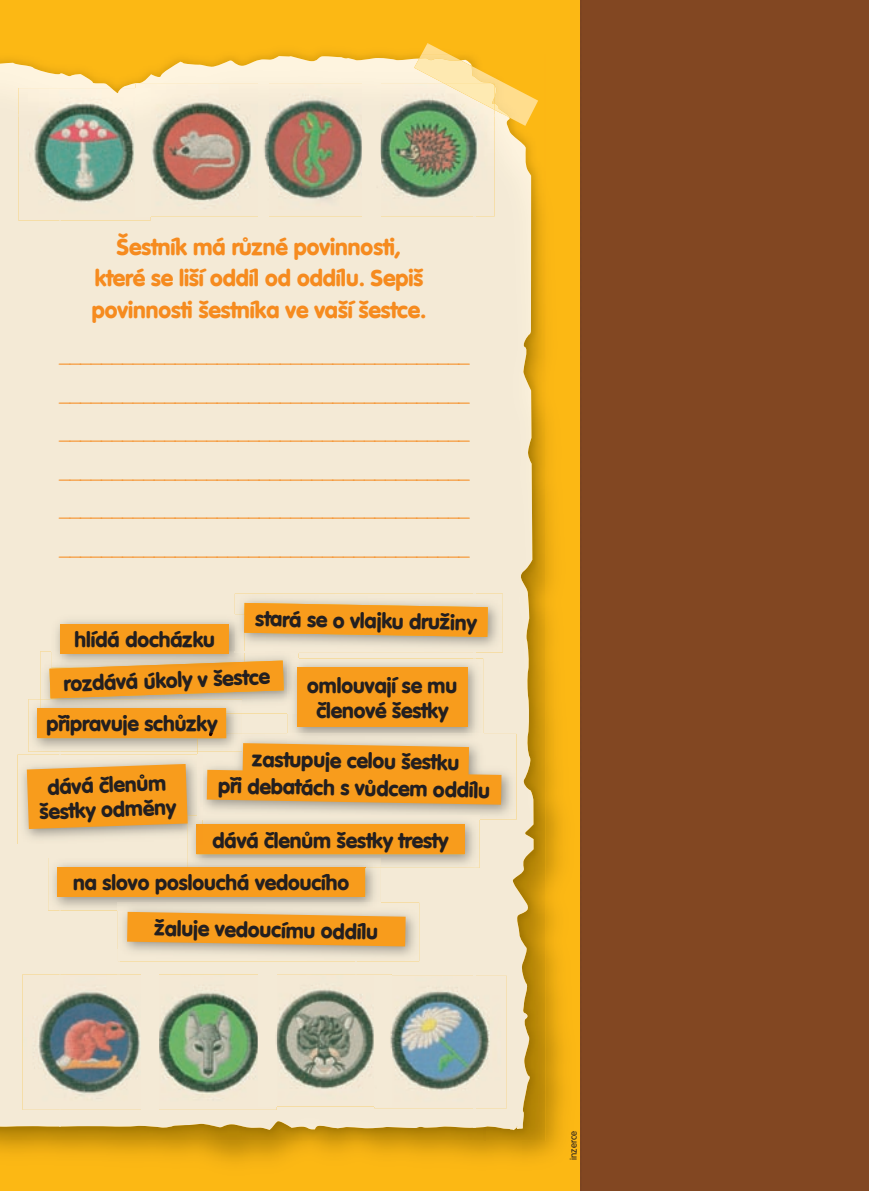
<style>
.page{position:relative;width:869px;height:1191px;background:#fff}
.page>*{position:absolute;margin:0;border:0;box-sizing:border-box;transform-origin:0 0}
.t1{font:700 22.75px/31.5px "Vogue";color:#f68b1f;text-align:center}
.t2{font:700 21px/38.5px "Vogue";color:#f68b1f;text-align:justify}
.t3{font:700 21px/24.5px "Vogue";color:#231f20;text-align:center}
.t4{font:9.62px "Vogue";letter-spacing:.005em;color:#231f20}
</style>
<div class="page">
<div style="left:0;top:0;width:868px;height:1191px;background:#fcb814"></div>
<img style="left:485px;top:141px;width:60px;height:999px">
<img style="left:0;top:56px;width:419px;height:58px">
<div style="left:0;top:114px;width:59px;height:1016px;background:#f4ead6"></div>
<img style="left:475px;top:126px;width:56px;height:1004px">
<div style="left:59px;top:216px;width:416px;height:399px;background:#f4ead6"></div>
<img style="left:298px;top:652px;width:177px;height:6px">
<img style="left:59px;top:713px;width:229px;height:41px">
<div style="left:59px;top:844px;width:128px;height:14px;background:#f4ead6"></div>
<div style="left:356px;top:868px;width:119px;height:108px;background:#f4ead6"></div>
<div style="left:59px;top:910px;width:59px;height:64px;background:#f4ead6"></div>
<img style="left:118px;top:961px;width:238px;height:13px">
<img style="left:59px;top:1106px;width:416px;height:24px">
<img style="left:18px;top:88px;width:133px;height:132px">
<img style="left:136px;top:84px;width:122px;height:132px">
<img style="left:136px;top:88px;width:15px;height:128px">
<img style="left:374px;top:976px;width:132px;height:132px">
<img style="left:268px;top:84px;width:94px;height:132px">
<img style="left:258px;top:84px;width:10px;height:132px">
<img style="left:380px;top:84px;width:114px;height:132px">
<div style="left:362px;top:84px;width:18px;height:132px;background:#f4ead6"></div>
<img style="left:276px;top:974px;width:115px;height:132px">
<div style="left:374px;top:976px;width:17px;height:130px;background:#f4ead6"></div>
<img style="left:23px;top:974px;width:118px;height:135px">
<img style="left:158px;top:974px;width:118px;height:135px">
<div style="left:259px;top:974px;width:17px;height:132px;background:#f4ead6"></div>
<div style="left:141px;top:974px;width:17px;height:135px;background:#f4ead6"></div>
<img style="left:421px;top:44px;width:29px;height:11px">
<img style="left:419px;top:55px;width:119px;height:71px">
<img style="left:414px;top:58px;width:95px;height:60px">
<img style="left:445px;top:84px;width:49px;height:26px">
<div style="left:580px;top:0;width:288px;height:1191px;background:#824722"></div>
<img style="left:235px;top:594px;width:267px;height:58px">
<img style="left:40px;top:651px;width:258px;height:62px">
<img style="left:244px;top:651px;width:54px;height:1px">
<svg style="left:49px;top:660px;width:234px;height:38px;background:#f19f2d"></svg>
<img style="left:288px;top:658px;width:195px;height:76px">
<img style="left:288px;top:658px;width:10px;height:55px">
<div style="left:297px;top:667px;width:170px;height:60px;background:#f89c1c"></div>
<img style="left:48px;top:858px;width:333px;height:52px">
<div style="left:57px;top:867px;width:308px;height:30px;background:#f89c1c"></div>
<img style="left:28px;top:699px;width:214px;height:52px">
<img style="left:40px;top:699px;width:202px;height:14px">
<div style="left:37px;top:708px;width:189px;height:30px;background:#f89c1c"></div>
<img style="left:51px;top:615px;width:193px;height:52px">
<svg style="left:244px;top:603px;width:243px;height:34px;background:#f3a12d"></svg>
<img style="left:88px;top:662px;width:156px;height:5px">
<div style="left:60px;top:624px;width:169px;height:30px;background:#f89c1c"></div>
<img style="left:187px;top:819px;width:292px;height:49px">
<img style="left:187px;top:858px;width:194px;height:10px">
<img style="left:187px;top:867px;width:178px;height:1px">
<div style="left:196px;top:824px;width:268px;height:30px;background:#f89c1c"></div>
<img style="left:18px;top:754px;width:179px;height:90px">
<img style="left:187px;top:815px;width:15px;height:29px">
<img style="left:196px;top:824px;width:6px;height:20px">
<svg style="left:27px;top:764px;width:160px;height:65px;background:#f49f2a"></svg>
<img style="left:118px;top:902px;width:301px;height:59px">
<img style="left:118px;top:902px;width:263px;height:8px">
<svg style="left:127px;top:912px;width:278px;height:34px;background:#f2a12f"></svg>
<img style="left:197px;top:734px;width:319px;height:85px">
<img style="left:197px;top:734px;width:45px;height:17px">
<img style="left:197px;top:734px;width:29px;height:4px">
<img style="left:197px;top:734px;width:20px;height:2px">
<img style="left:202px;top:815px;width:277px;height:4px">
<img style="left:197px;top:754px;width:5px;height:61px">
<svg style="left:197px;top:815px;width:5px;height:4px"></svg>
<svg style="left:207px;top:743px;width:294px;height:61px;background:#f3a538"></svg>
<p class="t1" style="left:92px;top:230px;width:336px">Šestník má různé povinnosti, které se liší oddíl od oddílu. Sepiš povinnosti šestníka ve vaší šestce.</p>
<p class="t2" style="left:60px;top:335px;width:411px">_______________________________________ _______________________________________ _______________________________________ _______________________________________ _______________________________________ _______________________________________</p>
<p class="t3" style="left:255px;top:606px;width:223px;rotate:1deg">stará se o vlajku družiny</p>
<p class="t3" style="left:63px;top:671px;width:208px;rotate:-2deg">rozdává úkoly v šestce</p>
<p class="t3" style="left:307px;top:673px;width:151px">omlouvají se mu členové šestky</p>
<p class="t3" style="left:74px;top:627px;width:142px">hlídá docházku</p>
<p class="t3" style="left:46px;top:711px;width:172px">připravuje schůzky</p>
<p class="t3" style="left:38px;top:774px;width:138px;rotate:-2deg">dává členům šestky odměny</p>
<p class="t3" style="left:219px;top:744px;width:273px;line-height:27.3px;rotate:1deg">zastupuje celou šestku<br>při debatách s vůdcem oddílu</p>
<p class="t3" style="left:212px;top:827px;width:237px">dává členům šestky tresty</p>
<p class="t3" style="left:73px;top:870px;width:277px">na slovo poslouchá vedoucího</p>
<p class="t3" style="left:155px;top:915px;width:225px;rotate:1deg">žaluje vedoucímu oddílu</p>
<p class="t4" style="left:567px;top:1159px;width:30px;rotate:-90deg">inzerce</p>
</div>
